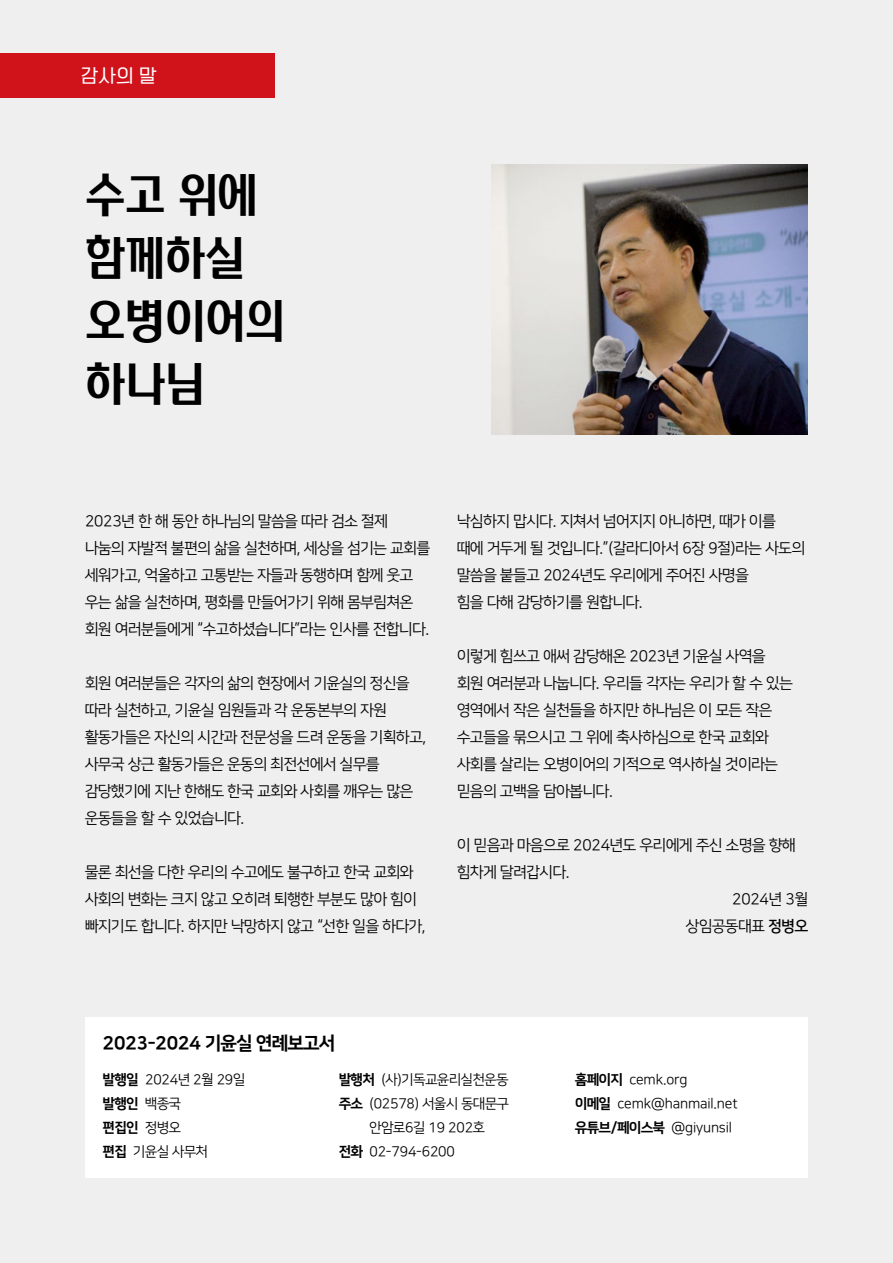
<style>
.page{position:relative;width:893px;height:1263px;background:#efefef}
.page>*{position:absolute;margin:0;border:0;box-sizing:border-box;transform-origin:0 0}
.t1{font:45px/63px "Mapo DPP";letter-spacing:-.01em;color:#000}
.t2{font:18.45px "Nanum Square OTF ac EB";letter-spacing:-.01em;color:#000}
.t3{font:18px "OT Omni Gothic M";color:#fff}
.t4{font:15.45px/27px "Nanum Square OTF ac R";letter-spacing:-.01em;color:#000}
.t5{font:13.95px/24px "Nanum Square OTF ac R";letter-spacing:-.01em;color:#000}
.t6{font:13.95px/24px "Nanum Square OTF ac EB";letter-spacing:-.01em;color:#000}
.s1{font-family:"Nanum Square OTF ac B"}
.s2{font-family:"Nanum Square OTF ac EB"}
.s3{font-family:"Nanum Square OTF ac R"}
</style>
<div class="page">
<div style="left:85px;top:1017px;width:723px;height:161px;background:#fff"></div>
<img style="left:492px;top:165px;width:316px;height:269px">
<div style="left:0;top:53px;width:274px;height:44px;background:#d0121b"></div>
<p class="t3" style="left:81px;top:66px;width:77px">감사의 말</p>
<h1 class="t1" style="left:85px;top:162px;width:202px">수고 위에 함께하실 오병이어의 하나님</h1>
<p class="t4" style="left:85px;top:508px;width:346px">2023년 한 해 동안 하나님의 말씀을 따라 검소 절제 나눔의 자발적 불편의 삶을 실천하며, 세상을 섬기는 교회를 세워가고, 억울하고 고통받는 자들과 동행하며 함께 웃고 우는 삶을 실천하며, 평화를 만들어가기 위해 몸부림쳐온 회원 여러분들에게 “수고하셨습니다”라는 인사를 전합니다.</p>
<p class="t4" style="left:85px;top:670px;width:343px">회원 여러분들은 각자의 삶의 현장에서 기윤실의 정신을 따라 실천하고, 기윤실 임원들과 각 운동본부의 자원 활동가들은 자신의 시간과 전문성을 드려 운동을 기획하고, 사무국 상근 활동가들은 운동의 최전선에서 실무를 감당했기에 지난 한해도 한국 교회와 사회를 깨우는 많은 운동들을 할 수 있었습니다.</p>
<p class="t4" style="left:85px;top:859px;width:342px">물론 최선을 다한 우리의 수고에도 불구하고 한국 교회와 사회의 변화는 크지 않고 오히려 퇴행한 부분도 많아 힘이 빠지기도 합니다. 하지만 낙망하지 않고 “선한 일을 하다가,</p>
<p class="t4" style="left:457px;top:508px;width:349px">낙심하지 맙시다. 지쳐서 넘어지지 아니하면, 때가 이를 때에 거두게 될 것입니다.”(갈라디아서 6장 9절)라는 사도의 말씀을 붙들고 2024년도 우리에게 주어진 사명을<br>힘을 다해 감당하기를 원합니다.</p>
<p class="t4" style="left:457px;top:643px;width:337px">이렇게 힘쓰고 애써 감당해온 2023년 기윤실 사역을 회원 여러분과 나눕니다. 우리들 각자는 우리가 할 수 있는 영역에서 작은 실천들을 하지만 하나님은 이 모든 작은 수고들을 묶으시고 그 위에 축사하심으로 한국 교회와 사회를 살리는 오병이어의 기적으로 역사하실 것이라는 믿음의 고백을 담아봅니다.</p>
<p class="t4" style="left:457px;top:832px;width:340px">이 믿음과 마음으로 2024년도 우리에게 주신 소명을 향해</p>
<p class="t4" style="left:457px;top:859px;width:114px">힘차게 달려갑시다.</p>
<p class="t4" style="left:732px;top:886px;width:77px">2024년 3월</p>
<p class="t4" style="left:686px;top:913px;width:124px">상임공동대표 <span class="s1">정병오</span></p>
<p class="t2" style="left:103px;top:1033px;width:234px">2023-2024 기윤실 연례보고서</p>
<p class="t5" style="left:103px;top:1068px;width:144px"><span class="s2">발행일</span> 2024년 2월 29일</p>
<p class="t6" style="left:103px;top:1091px;width:79px">발행인 <span class="s3">백종국 </span>편집인 <span class="s3">정병오</span></p>
<p class="t5" style="left:103px;top:1140px;width:107px"><span class="s2">편집</span> 기윤실 사무처</p>
<p class="t5" style="left:339px;top:1068px;width:171px"><span class="s2">발행처</span> (사)기독교윤리실천운동</p>
<p class="t5" style="left:339px;top:1092px;width:171px"><span class="s2">주소</span> (02578) 서울시 동대문구</p>
<p class="t5" style="left:369px;top:1116px;width:117px">안암로6길 19 202호</p>
<p class="t5" style="left:339px;top:1140px;width:117px"><span class="s2">전화</span> 02-794-6200</p>
<p class="t5" style="left:575px;top:1068px;width:164px"><span class="s2">홈페이지</span> cemk.org<br><span class="s2">이메일</span> cemk@hanmail.net <span class="s2">유튜브/페이스북</span> @giyunsil</p>
</div>
